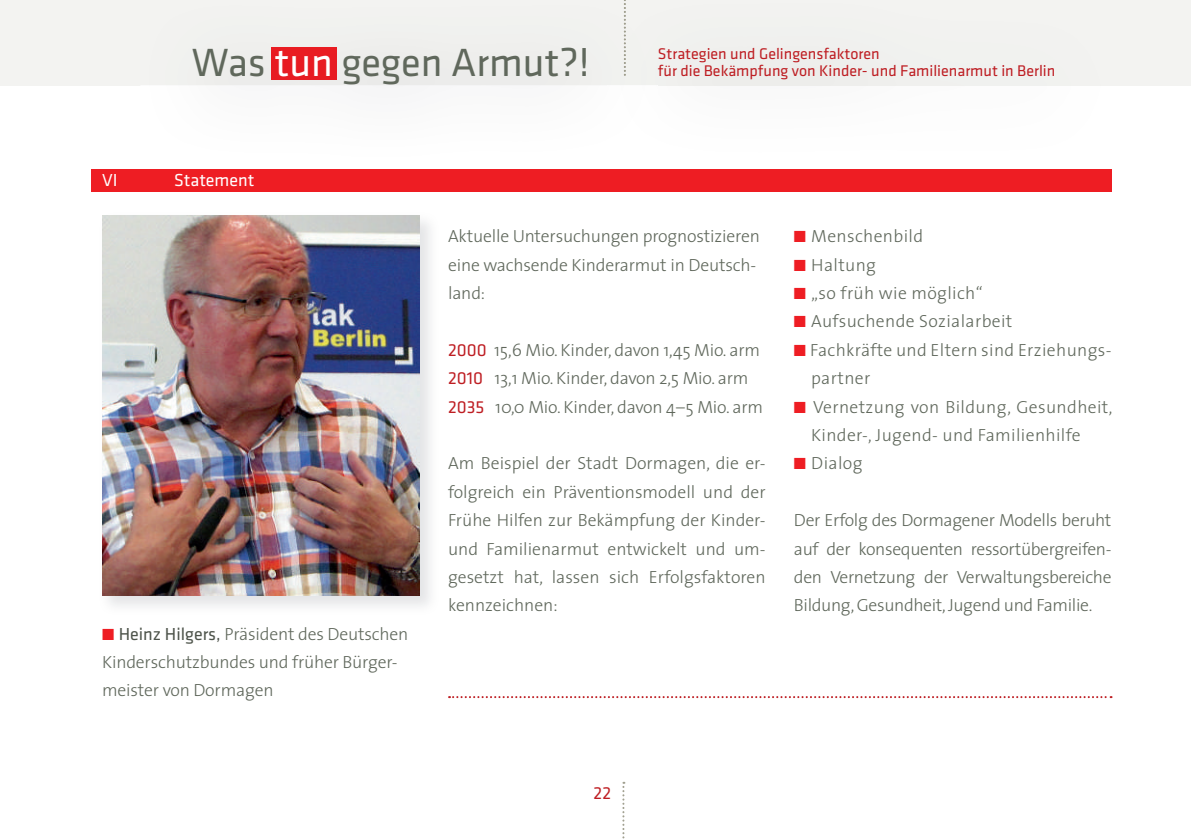
<style>
.page{position:relative;width:1191px;height:840px;background:#fff}
.page>*{position:absolute;margin:0;border:0;box-sizing:border-box;transform-origin:0 0}
.t1{font:40.8px "Klavika Basic";color:#60685c}
.t2{font:18px "Klavika Basic";color:#fff}
.t3{font:18px "Klavika Basic";color:#be1e23}
.t4{font:300 17.6px/28.4px "The Sans";letter-spacing:-.01em;color:#60685c}
.t5{font:300 17.6px/28.4px "The Sans";letter-spacing:.02em;color:#60685c}
.t6{font:16px/17.2px "Klavika Basic";color:#be1e23}
.s1{color:#fff}
.s2{color:#ee1d23}
.s3{font-family:"Klavika Basic";font-weight:400;font-size:18px;color:#4d534a}
.s4{font-family:"Klavika Basic";font-weight:400;font-size:18px;color:#be1e23}
</style>
<div class="page">
<div style="left:0;top:0;width:1191px;height:85px;background:#f3f3f1"></div>
<svg style="left:622px;top:781px;width:2px;height:58px"></svg>
<div style="left:271px;top:48px;width:65px;height:32px;background:#e81b22"></div>
<svg style="left:624px;top:0;width:2px;height:76px"></svg>
<div style="left:91px;top:169px;width:1020px;height:22px;background:#ee1d23"></div>
<img style="left:102px;top:221px;width:328px;height:385px">
<img style="left:102px;top:215px;width:318px;height:380px">
<svg style="left:449px;top:696px;width:662px;height:1px"></svg>
<h1 class="t1" style="left:192px;top:47px;width:399px">Was <span class="s1">tun</span> gegen Armut?!</h1>
<p class="t6" style="left:658px;top:46px;width:399px">Strategien und Gelingensfaktoren<br>für die Bekämpfung von Kinder- und Familienarmut in Berlin</p>
<p class="t2" style="left:102px;top:172px;width:17px">VI</p>
<p class="t2" style="left:174px;top:172px;width:82px">Statement</p>
<p class="t4" style="left:102px;top:620px;width:308px"><span class="s2">■</span> <span class="s3">Heinz Hilgers,</span> Präsident des Deutschen<br>Kinderschutzbundes und früher Bürger&shy;meister von Dormagen</p>
<p class="t4" style="left:448px;top:224px;width:313px">Aktuelle Untersuchungen prognostizieren eine wachsende Kinderarmut in Deutsch&shy;land:</p>
<p class="t4" style="left:448px;top:337px;width:317px"><span class="s4">2000</span> 15,6 Mio. Kinder, davon 1,45 Mio. arm<br><span class="s4">2010</span> 13,1 Mio. Kinder, davon 2,5 Mio. arm<br><span class="s4">2035</span> 10,0 Mio. Kinder, davon 4–5 Mio. arm</p>
<p class="t4" style="left:448px;top:450px;width:319px;text-align:justify">Am Beispiel der Stadt Dormagen, die er&shy;folgreich ein Präventionsmodell und der Frühe Hilfen zur Bekämpfung der Kinder&shy;und Familienarmut entwickelt und um&shy;gesetzt hat, lassen sich Erfolgsfaktoren kennzeichnen:</p>
<p class="t5" style="left:794px;top:224px;width:131px"><span class="s2">■</span> Menschenbild</p>
<p class="t5" style="left:794px;top:252px;width:84px"><span class="s2">■</span> Haltung</p>
<p class="t5" style="left:794px;top:280px;width:190px"><span class="s2">■</span> „so früh wie möglich“</p>
<p class="t5" style="left:794px;top:309px;width:220px"><span class="s2">■</span> Aufsuchende Sozialarbeit</p>
<p class="t5" style="left:811px;top:337px;width:302px;text-indent:-17px"><span class="s2">■</span> Fachkräfte und Eltern sind Erziehungs&shy;partner</p>
<p class="t5" style="left:811px;top:394px;width:303px;text-indent:-17px"><span class="s2">■</span> Vernetzung von Bildung, Gesundheit,<br>Kinder-, Jugend- und Familienhilfe</p>
<p class="t4" style="left:794px;top:450px;width:70px"><span class="s2">■</span> Dialog</p>
<p class="t4" style="left:794px;top:507px;width:319px;text-align:justify">Der Erfolg des Dormagener Modells beruht auf der konsequenten ressortübergreifen&shy;den Vernetzung der Verwaltungsbereiche Bildung, Gesundheit, Jugend und Familie.</p>
<p class="t3" style="left:593px;top:785px;width:19px">22</p>
</div>
